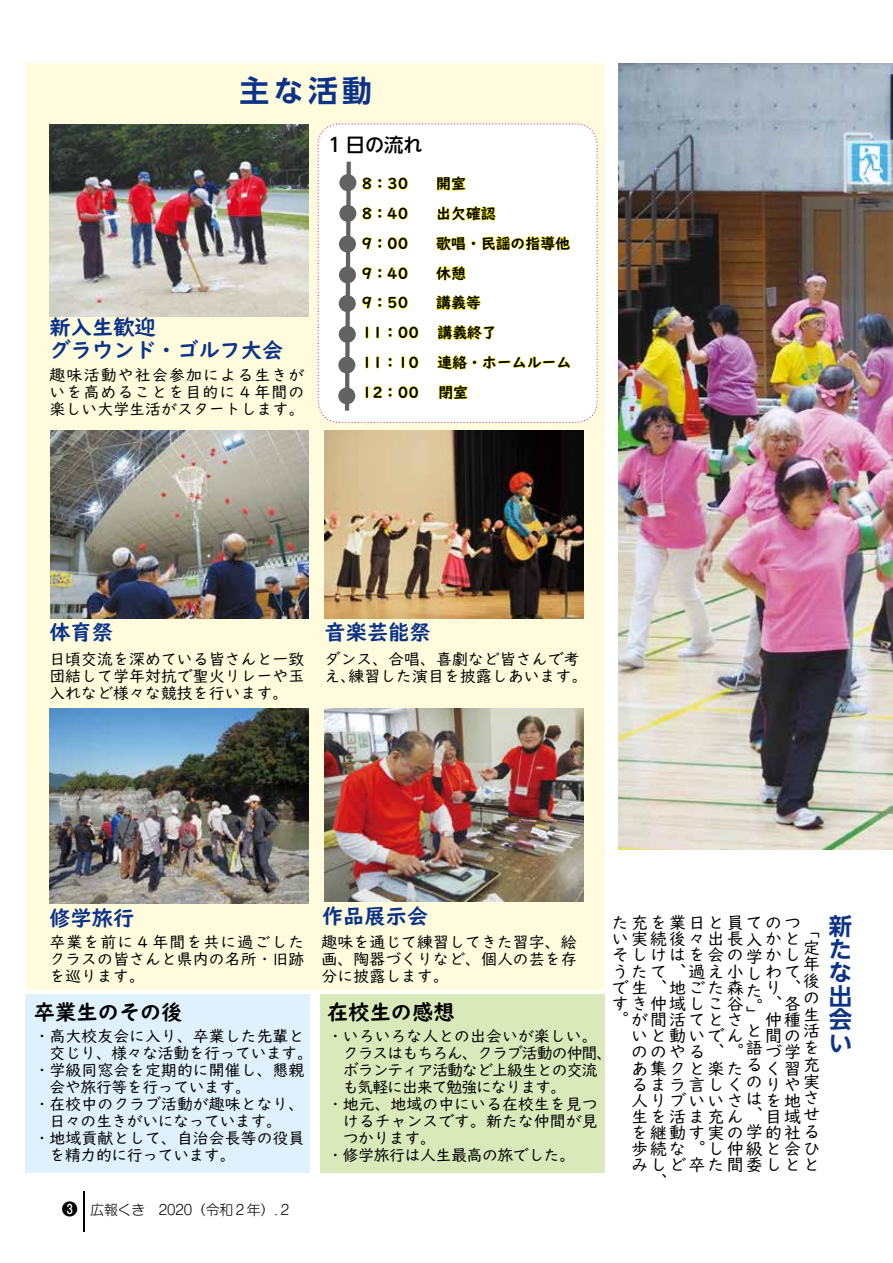
<style>
.page{position:relative;width:893px;height:1263px;background:#fff}
.page>*{position:absolute;margin:0;border:0;box-sizing:border-box;transform-origin:0 0}
.t1{font:700 29.7px "UD Shin Go NT Pro De";color:#0c3388}
.t2{font:700 23.4px/23.4px "UD Shin Go NT Pro De";color:#0c3388;text-align:justify}
.t3{font:700 21.3px/22.4px "UD Digi Kyokasho Std N";color:#0c3388}
.t4{font:700 21.3px "UD Digi Kyokasho Std N";color:#000}
.t5{font:500 19.2px "UD Shin Go NT Pro";color:#000}
.t6{font:16.95px/16.8px "UD Digi Kyokasho Std N";color:#000}
.t7{font:15.9px/17px "UD Digi Kyokasho Std N";color:#000;text-align:justify}
.t8{font:15.9px "UD Digi Kyokasho Std N";letter-spacing:-.03em;color:#000}
.t9{font:15.9px "UD Digi Kyokasho Std N";letter-spacing:-.065em;color:#000}
.t10{font:15.9px "UD Digi Kyokasho Std N";letter-spacing:-.07em;color:#000}
.t11{font:500 15.9px "Shin M Go Pro";color:#000}
.t12{font:700 14.85px/29.7px "UD Digi Kyokasho Std N";color:#000}
.t13{font:300 13.8px "Shin M Go Pro";letter-spacing:-.01em;color:#000}
.s1{font-family:"UD Shin Go NT Pro De";font-weight:700;font-size:23.4px;color:#0c3388}
</style>
<div class="page">
<div style="left:320px;top:994px;width:285px;height:178px;background:#d9e9b9"></div>
<div style="left:26px;top:994px;width:284px;height:178px;background:#dff1fc"></div>
<div style="left:27px;top:64px;width:578px;height:926px;background:#fffcdd"></div>
<img style="left:618px;top:64px;width:275px;height:785px">
<img style="left:324px;top:431px;width:260px;height:188px">
<img style="left:324px;top:709px;width:260px;height:192px">
<img style="left:50px;top:431px;width:259px;height:188px">
<svg style="left:318px;top:123px;width:280px;height:300px;background:#fdfbed"></svg>
<div style="left:339px;top:174px;width:17px;height:17px;background:#636262;border-radius:50%"></div>
<div style="left:339px;top:205px;width:17px;height:17px;background:#636262;border-radius:50%"></div>
<div style="left:339px;top:236px;width:17px;height:17px;background:#636262;border-radius:50%"></div>
<div style="left:339px;top:266px;width:17px;height:17px;background:#636262;border-radius:50%"></div>
<div style="left:339px;top:295px;width:17px;height:17px;background:#636262;border-radius:50%"></div>
<div style="left:339px;top:326px;width:17px;height:17px;background:#636262;border-radius:50%"></div>
<div style="left:338px;top:356px;width:17px;height:17px;background:#636262;border-radius:50%"></div>
<div style="left:338px;top:387px;width:17px;height:17px;background:#636262;border-radius:50%"></div>
<img style="left:49px;top:709px;width:260px;height:194px">
<img style="left:49px;top:124px;width:260px;height:193px">
<hr style="left:83px;top:1192px;width:2px;height:40px;background:#000">
<h1 class="t1" style="left:240px;top:66px;width:134px">主な活動</h1>
<h3 class="t3" style="left:50px;top:316px;width:235px">新入生歓迎<br>グラウンド・ゴルフ大会</h3>
<p class="t7" style="left:50px;top:367px;width:257px">趣味活動や社会参加による生きがいを高めることを目的に 4 年間の楽しい大学生活がスタートします。</p>
<p class="t5" style="left:329px;top:129px;width:95px">1 日の流れ</p>
<p class="t12" style="left:362px;top:169px;width:48px">8：30</p>
<p class="t12" style="left:436px;top:169px;width:31px">開室</p>
<p class="t12" style="left:362px;top:199px;width:48px">8：40</p>
<p class="t12" style="left:436px;top:199px;width:61px">出欠確認</p>
<p class="t12" style="left:362px;top:229px;width:48px">9：00</p>
<p class="t12" style="left:436px;top:229px;width:135px">歌唱・民謡の指導他</p>
<p class="t12" style="left:362px;top:258px;width:48px">9：40</p>
<p class="t12" style="left:436px;top:258px;width:31px">休憩</p>
<p class="t12" style="left:362px;top:288px;width:48px">9：50</p>
<p class="t12" style="left:436px;top:288px;width:46px">講義等</p>
<p class="t12" style="left:362px;top:318px;width:59px">11：00</p>
<p class="t12" style="left:437px;top:318px;width:61px">講義終了</p>
<p class="t12" style="left:437px;top:348px;width:135px">連絡・ホームルーム</p>
<p class="t12" style="left:362px;top:348px;width:108px">11：10<br>12：00　閉室</p>
<h3 class="t3" style="left:49px;top:621px;width:65px">体育祭</h3>
<p class="t7" style="left:49px;top:650px;width:257px">日頃交流を深めている皆さんと一致団結して学年対抗で聖火リレーや玉入れなど様々な競技を行います。</p>
<h3 class="t3" style="left:324px;top:621px;width:108px">音楽芸能祭</h3>
<p class="t7" style="left:348px;top:650px;width:241px;text-indent:-24px">ダンス、合唱、喜劇など皆さんで考練習した演目を披露しあいます。</p>
<p class="t7" style="left:324px;top:667px;width:33px">え、</p>
<h3 class="t3" style="left:49px;top:907px;width:87px">修学旅行</h3>
<p class="t7" style="left:49px;top:933px;width:257px">卒業を前に 4 年間を共に過ごしたクラスの皆さんと県内の名所・旧跡を巡ります。</p>
<h3 class="t4" style="left:34px;top:996px;width:150px">卒業生のその後</h3>
<p class="t7" style="left:34px;top:1027px;width:272px">・高大校友会に入り、卒業した先輩と</p>
<p class="t8" style="left:50px;top:1041px;width:265px">交じり、様々な活動を行っています。</p>
<p class="t7" style="left:34px;top:1061px;width:272px">・学級同窓会を定期的に開催し、懇親</p>
<p class="t8" style="left:50px;top:1075px;width:203px">会や旅行等を行っています。</p>
<p class="t7" style="left:34px;top:1095px;width:272px">・在校中のクラブ活動が趣味となり、</p>
<p class="t8" style="left:50px;top:1109px;width:234px">日々の生きがいになっています。</p>
<p class="t7" style="left:34px;top:1129px;width:272px">・地域貢献として、自治会長等の役員</p>
<p class="t8" style="left:50px;top:1143px;width:188px">を精力的に行っています。</p>
<p class="t11" style="left:62px;top:1196px;width:17px">❸</p>
<p class="t13" style="left:91px;top:1198px;width:203px">広報くき　2020（令和２年(.２</p>
<h3 class="t3" style="left:322px;top:904px;width:108px">作品展示会</h3>
<p class="t7" style="left:322px;top:933px;width:257px">趣味を通じて練習してきた習字、絵画、陶器づくりなど、個人の芸を存分に披露します。</p>
<h3 class="t4" style="left:327px;top:996px;width:129px">在校生の感想</h3>
<p class="t7" style="left:327px;top:1027px;width:272px">・いろいろな人との出会いが楽しい。</p>
<p class="t9" style="left:343px;top:1041px;width:271px">クラスはもちろん、クラブ活動の仲間、</p>
<p class="t9" style="left:343px;top:1058px;width:256px">ボランティア活動など上級生との交流</p>
<p class="t10" style="left:343px;top:1075px;width:225px">も気軽に出来て勉強になります。</p>
<p class="t7" style="left:327px;top:1095px;width:272px">・地元、地域の中にいる在校生を見つ</p>
<p class="t7" style="left:343px;top:1112px;width:256px">けるチャンスです。新たな仲間が見</p>
<p class="t7" style="left:343px;top:1129px;width:95px">つかります。</p>
<p class="t8" style="left:327px;top:1143px;width:249px">・修学旅行は人生最高の旅でした。</p>
<p class="t6" style="left:803px;top:922px;width:50px">「<span class="s1">新</span></p>
<h2 class="t2" style="left:829px;top:937px;width:25px">たな出会い</h2>
<p class="t6" style="left:612px;top:914px;width:189px;line-height:16.2px">た充を業日と員てのつい実続後々出長入かとそしけはを会の学かしうたて、過え小<br>で生、地ごた森<br>すき仲域しこ谷</p>
<p class="t6" style="left:631px;top:1027px;width:112px">いと動いでん</p>
<p class="t6" style="left:631px;top:1043px;width:113px">ののやる、。</p>
<p class="t6" style="left:631px;top:1059px;width:111px">あ集クと楽た</p>
<p class="t6" style="left:631px;top:1076px;width:109px">るまラ言しく</p>
<p class="t6" style="left:631px;top:1092px;width:111px">人りブいいさ</p>
<p class="t6" style="left:631px;top:1108px;width:112px">生を活ま充ん</p>
<p class="t6" style="left:631px;top:1124px;width:188px">を継動す実の学的社る</p>
<p class="t6" style="left:631px;top:1140px;width:189px">歩続な。し仲級と会ひ</p>
<p class="t6" style="left:631px;top:1156px;width:187px">みしど卒た間委しとと</p>
<p class="t6" style="left:650px;top:1172px;width:17px">、</p>
<p class="t6" style="left:803px;top:938px;width:18px">定年後の生活を充実させ</p>
<p class="t6" style="left:765px;top:963px;width:37px;line-height:16.2px">わてり、</p>
<p class="t6" style="left:746px;top:965px;width:16px">した</p>
<p class="t6" style="left:765px;top:995px;width:37px">、各</p>
<p class="t6" style="left:746px;top:998px;width:18px">。</p>
<p class="t6" style="left:746px;top:1005px;width:11px">」</p>
<p class="t6" style="left:612px;top:1011px;width:130px">。が間活てとさ</p>
<p class="t6" style="left:765px;top:1011px;width:37px;line-height:16.2px;text-align:justify">仲種間のづ学く習りやを地目域</p>
<p class="t6" style="left:746px;top:1022px;width:18px">と語るのは</p>
<p class="t6" style="left:746px;top:1106px;width:17px">、</p>
</div>
